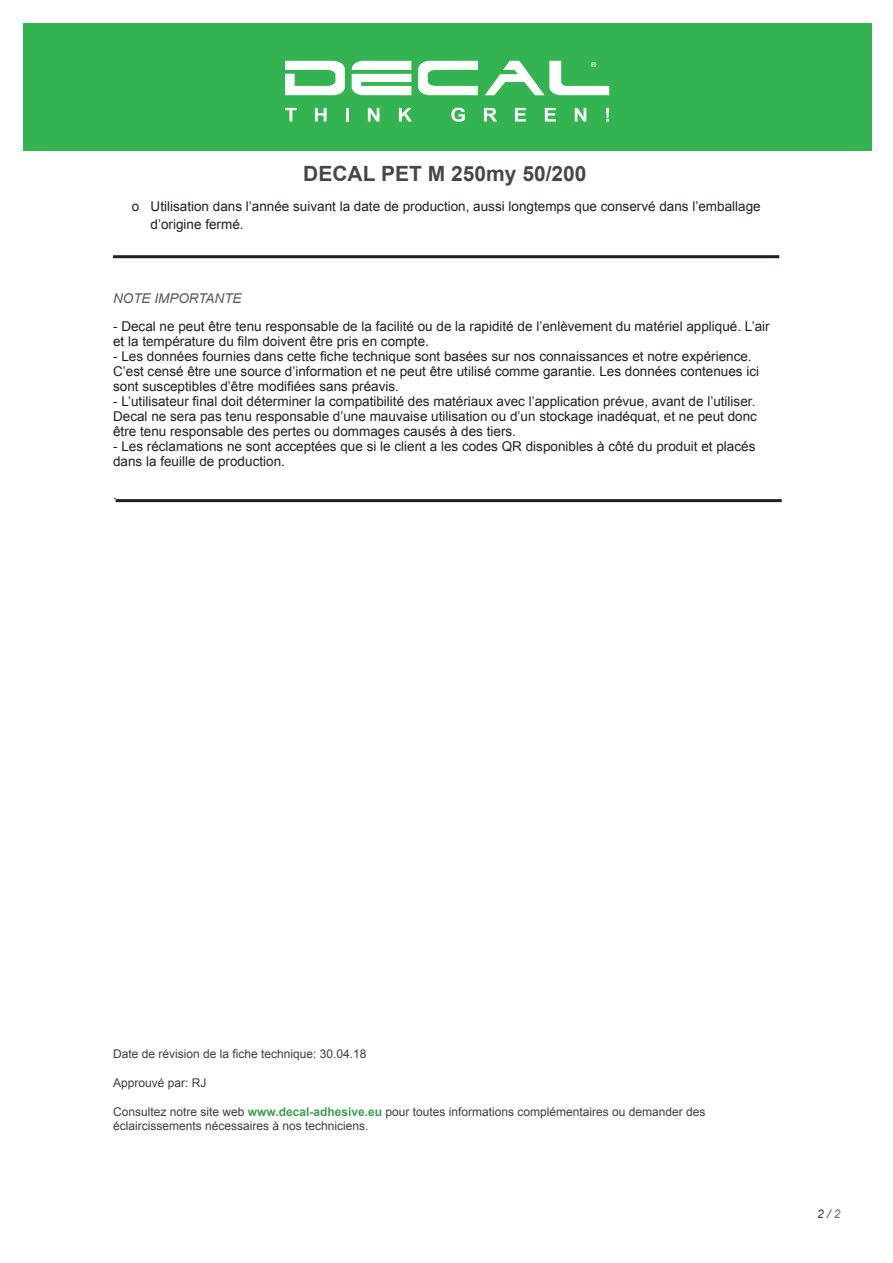
<style>
.page{position:relative;width:893px;height:1263px;background:#fff}
.page>*{position:absolute;margin:0;border:0;box-sizing:border-box;transform-origin:0 0}
.t1{font:700 21px "Arial";color:#424a43}
.t2{font:13.5px/15px "Arial";color:#231f20}
.t3{font:italic 13.5px "Arial";color:#535a54}
.t4{font:13.5px "Arial";color:#3e3e3f}
.t5{font:12px/14.4px "Arial";color:#3e3e3f}
.t6{font:italic 12px "Arial";color:#3e3e3f}
.s1{font-weight:700;color:#3f9e4f}
.s2{color:#6c6d70}
</style>
<div class="page">
<hr style="left:113px;top:255px;width:666px;height:3px;background:#231f20">
<hr style="left:116px;top:499px;width:666px;height:3px;background:#231f20">
<div style="left:23px;top:23px;width:848px;height:128px;background:#33b450"></div>
<svg style="left:285px;top:61px;width:60px;height:34px"></svg>
<svg style="left:352px;top:61px;width:59px;height:34px"></svg>
<svg style="left:418px;top:61px;width:60px;height:34px"></svg>
<svg style="left:485px;top:61px;width:124px;height:34px"></svg>
<svg style="left:285px;top:108px;width:12px;height:14px"></svg>
<svg style="left:315px;top:108px;width:12px;height:14px"></svg>
<hr style="left:346px;top:108px;width:3px;height:14px;background:#fff">
<svg style="left:368px;top:108px;width:11px;height:14px"></svg>
<svg style="left:399px;top:108px;width:13px;height:14px"></svg>
<svg style="left:451px;top:108px;width:14px;height:14px"></svg>
<svg style="left:484px;top:108px;width:13px;height:14px"></svg>
<svg style="left:515px;top:108px;width:11px;height:14px"></svg>
<svg style="left:545px;top:108px;width:11px;height:14px"></svg>
<svg style="left:575px;top:108px;width:11px;height:14px"></svg>
<svg style="left:606px;top:108px;width:3px;height:14px"></svg>
<h1 class="t1" style="left:303px;top:159px;width:285px">DECAL PET M 250my 50/200</h1>
<p class="t2" style="left:151px;top:197px;width:612px;line-height:18px;text-indent:-19px">o Utilisation dans l’année suivant la date de production, aussi longtemps que conservé dans l’emballage d’origine fermé.</p>
<p class="t3" style="left:113px;top:289px;width:130px">NOTE IMPORTANTE</p>
<p class="t2" style="left:113px;top:319px;width:658px">- Decal ne peut être tenu responsable de la facilité ou de la rapidité de l’enlèvement du matériel appliqué. L’air et la température du film doivent être pris en compte.</p>
<p class="t2" style="left:113px;top:349px;width:648px">- Les données fournies dans cette fiche technique sont basées sur nos connaissances et notre expérience.<br>C’est censé être une source d’information et ne peut être utilisé comme garantie. Les données contenues ici sont susceptibles d’être modifiées sans préavis.</p>
<p class="t2" style="left:113px;top:394px;width:645px;text-align:justify">- L’utilisateur final doit déterminer la compatibilité des matériaux avec l’application prévue, avant de l’utiliser.<br>Decal ne sera pas tenu responsable d’une mauvaise utilisation ou d’un stockage inadéquat, et ne peut donc être tenu responsable des pertes ou dommages causés à des tiers.</p>
<p class="t2" style="left:113px;top:439px;width:644px">- Les réclamations ne sont acceptées que si le client a les codes QR disponibles à côté du produit et placés dans la feuille de production.</p>
<p class="t4" style="left:113px;top:485px;width:5px">.</p>
<p class="t5" style="left:113px;top:1047px;width:255px">Date de révision de la fiche technique: 30.04.18</p>
<p class="t5" style="left:113px;top:1075px;width:95px">Approuvé par: RJ</p>
<p class="t5" style="left:113px;top:1104px;width:594px">Consultez notre site web <span class="s1">www.decal-adhesive.eu</span> pour toutes informations complémentaires ou demander des éclaircissements nécessaires à nos techniciens.</p>
<p class="t6" style="left:817px;top:1206px;width:25px">2 / <span class="s2">2</span></p>
</div>
